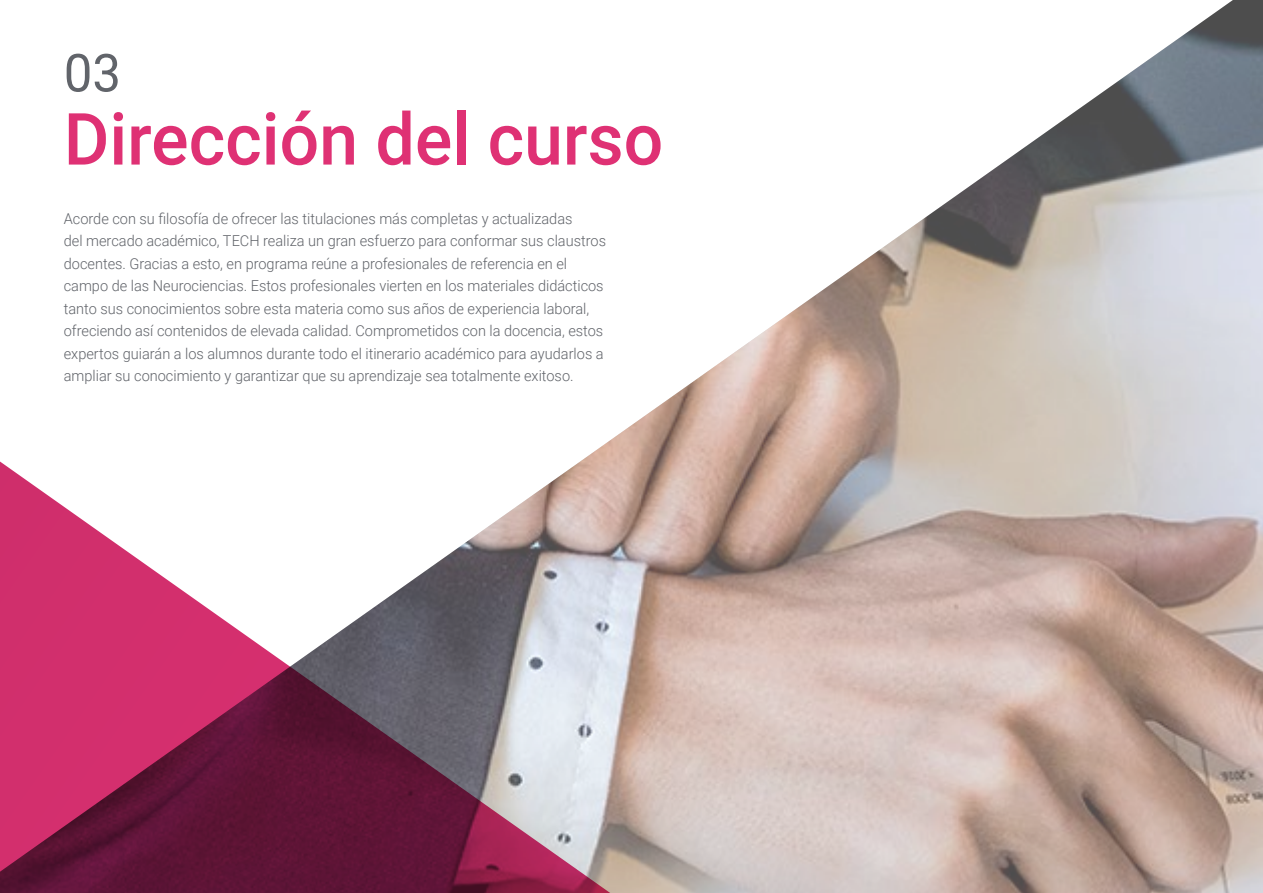
<style>
.page{position:relative;width:1263px;height:893px;background:#fff}
.page>*{position:absolute;margin:0;border:0;box-sizing:border-box;transform-origin:0 0}
.t1{font:500 72px "Roboto";color:#df3174}
.t2{font:52.5px "Roboto";color:#61646a}
.t3{font:300 15px/22.5px "Roboto";color:#61646a}
</style>
<div class="page">
<img style="left:602px;top:0;width:661px;height:893px">
<svg style="left:0;top:446px;width:640px;height:447px"></svg>
<h2 class="t2" style="left:64px;top:36px;width:59px">03</h2>
<h1 class="t1" style="left:64px;top:89px;width:601px">Dirección del curso</h1>
<p class="t3" style="left:64px;top:207px;width:544px">Acorde con su filosofía de ofrecer las titulaciones más completas y actualizadas<br>del mercado académico, TECH realiza un gran esfuerzo para conformar sus claustros docentes. Gracias a esto, en programa reúne a profesionales de referencia en el campo de las Neurociencias. Estos profesionales vierten en los materiales didácticos tanto sus conocimientos sobre esta materia como sus años de experiencia laboral, ofreciendo así contenidos de elevada calidad. Comprometidos con la docencia, estos expertos guiarán a los alumnos durante todo el itinerario académico para ayudarlos a ampliar su conocimiento y garantizar que su aprendizaje sea totalmente exitoso.</p>
</div>
